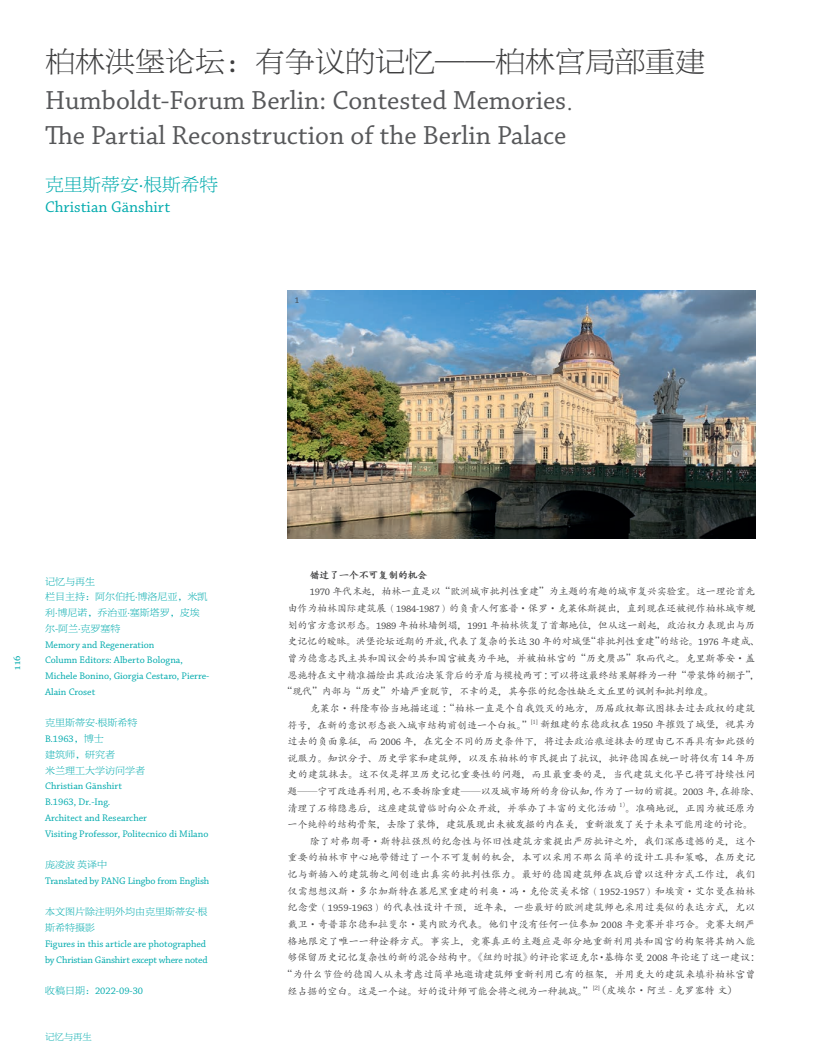
<style>
.page{position:relative;width:815px;height:1063px;background:#fff}
.page>*{position:absolute;margin:0;border:0;box-sizing:border-box;transform-origin:0 0}
.t1{font:30px "FZBYSK GBK1 0";color:#3e3e3f}
.t2{font:27.5px/35px "Chaparral Pro";color:#57585a}
.t3{font:18.75px "FZBYSK GBK1 0";color:#00aaad}
.t4{font:16.25px "Chaparral Pro";color:#00aaad}
.t5{font:10px/16.6px "Adobe Kaiti Std";color:#3e3e3f}
.t6{font:10px/15.8px "Chaparral Pro";color:#00aaad}
.t7{font:10px "Adobe Kaiti Std";letter-spacing:-.02em;color:#3e3e3f}
.t8{font:10px "Adobe Kaiti Std";letter-spacing:.02em;color:#3e3e3f}
.t9{font:10px "H Yc 3 gj";letter-spacing:-.02em;color:#3e3e3f}
.t10{font:9.38px "FZBYSK GBK1 0";color:#00aaad}
.t11{font:9.38px "Georgia";color:#00aaad}
.t12{font:8.75px "Chaparral Pro";color:#3e3e3f}
.t13{font:5.88px "Adobe Kaiti Std";color:#3e3e3f}
.s1{font-family:"Adobe Song Std";font-weight:300}
.s2{font-family:"Chaparral Pro"}
.s3{font-family:"FZBYSK GBK1 0"}
</style>
<div class="page">
<img style="left:288px;top:290px;width:467px;height:248px">
<p class="t1" style="left:45px;top:46px;width:662px">柏林洪堡论坛：有争议的记忆——柏林宫局部重建</p>
<p class="t2" style="left:45px;top:84px;width:529px">Humboldt-Forum Berlin: Contested Memories<span class="s1">.<br></span>The Partial Reconstruction of the Berlin Palace</p>
<p class="t3" style="left:45px;top:175px;width:175px">克里斯蒂安<span class="s2">·</span>根斯希特</p>
<p class="t4" style="left:45px;top:198px;width:127px">Christian Gänshirt</p>
<p class="t12" style="left:295px;top:295px;width:6px">1</p>
<p class="t11" style="left:11px;top:670px;width:15px;rotate:-90deg">116</p>
<p class="t6" style="left:45px;top:574px;width:166px"><span class="s3">记忆与再生<br>栏目主持：阿尔伯托</span>·<span class="s3">博洛尼亚，米凯利</span>·<span class="s3">博尼诺，乔治亚</span>·<span class="s3">塞斯塔罗，皮埃尔</span>-<span class="s3">阿兰</span>·<span class="s3">克罗塞特<br></span>Memory and Regeneration<br>Column Editors: Alberto Bologna,<br>Michele Bonino, Giorgia Cestaro, Pierre-<br>Alain Croset</p>
<p class="t6" style="left:45px;top:716px;width:165px"><span class="s3">克里斯蒂安</span>·<span class="s3">根斯希特<br></span>B.1963<span class="s3">，博士<br>建筑师，研究者<br>米兰理工大学访问学者<br></span>Christian Gänshirt<br>B.1963, Dr.-Ing.<br>Architect and Researcher<br>Visiting Professor, Politecnico di Milano</p>
<p class="t6" style="left:45px;top:857px;width:166px"><span class="s3">庞凌波英译中<br></span>Translated by PANG Lingbo from English</p>
<p class="t6" style="left:45px;top:905px;width:164px"><span class="s3">本文图片除注明外均由克里斯蒂安</span>·<span class="s3">根斯希特摄影<br></span>Figures in this article are photographed by Christian Gänshirt except where noted</p>
<p class="t6" style="left:45px;top:983px;width:100px"><span class="s3">收稿日期：</span>2022-09-30</p>
<p class="t10" style="left:45px;top:1032px;width:48px">记忆与再生</p>
<p class="t9" style="left:310px;top:570px;width:119px">错过了一个不可复制的机会</p>
<p class="t5" style="left:310px;top:584px;width:447px"><span class="s2">1970</span> 年代末起，柏林一直是以“欧洲城市批判性重建”为主题的有趣的城市复兴实验室。这一理论首先</p>
<p class="t5" style="left:288px;top:600px;width:469px">由作为柏林国际建筑展<span class="s3">（</span><span class="s2">1984-1987</span><span class="s3">）</span>的负责人何塞普·保罗·克莱休斯提出，直到现在还被视作柏林城市规</p>
<p class="t7" style="left:288px;top:619px;width:469px">划的官方意识形态。<span class="s2">1989</span> 年柏林墙倒塌，<span class="s2">1991</span> 年柏林恢复了首都地位，但从这一刻起，政治权力表现出与历</p>
<p class="t7" style="left:288px;top:635px;width:474px">史记忆的暧昧。洪堡论坛近期的开放，代表了复杂的长达 <span class="s2">30</span> 年的对城堡“非批判性重建”的结论。<span class="s2">1976</span> 年建成、</p>
<p class="t5" style="left:288px;top:650px;width:469px">曾为德意志民主共和国议会的共和国宫被夷为平地，并被柏林宫的“历史赝品”取而代之。克里斯蒂安·盖</p>
<p class="t7" style="left:288px;top:669px;width:474px">恩施特在文中精准描绘出其政治决策背后的矛盾与模棱两可：可以将这最终结果解释为一种“带装饰的棚子”，</p>
<p class="t7" style="left:283px;top:685px;width:433px">“现代”内部与“历史”外墙严重脱节，不幸的是，其夸张的纪念性缺乏文丘里的讽刺和批判维度。</p>
<p class="t5" style="left:310px;top:700px;width:447px">克莱尔·科隆布恰当地描述道：“柏林一直是个自我毁灭的地方，历届政权都试图抹去过去政权的建筑</p>
<p class="t5" style="left:288px;top:717px;width:246px">符号，在新的意识形态嵌入城市结构前创造一个白板。”</p>
<p class="t13" style="left:531px;top:718px;width:9px">[1]</p>
<p class="t5" style="left:288px;top:717px;width:474px;text-indent:253px">新组建的东德政权在 <span class="s2">1950</span> 年摧毁了城堡，视其为过去的负面象征，而 <span class="s2">2006</span> 年，在完全不同的历史条件下，将过去政治痕迹抹去的理由已不再具有如此强的说服力。知识分子、历史学家和建筑师，以及东柏林的市民提出了抗议，批评德国在统一时将仅有 <span class="s2">14</span> 年历史的建筑抹去。这不仅是捍卫历史记忆重要性的问题，而且最重要的是，当代建筑文化早已将可持续性问题——宁可改造再利用，也不要拆除重建——以及城市场所的身份认知，作为了一切的前提。<span class="s2">2003</span> 年，在排除、清理了石棉隐患后，这座建筑曾临时向公众开放，并举办了丰富的文化活动</p>
<p class="t13" style="left:619px;top:801px;width:11px">1）</p>
<p class="t5" style="left:626px;top:800px;width:131px">。准确地说，正因为被还原为</p>
<p class="t5" style="left:288px;top:816px;width:467px">一个纯粹的结构骨架，去除了装饰，建筑展现出未被发掘的内在美，重新激发了关于未来可能用途的讨论。</p>
<p class="t5" style="left:310px;top:833px;width:447px">除了对弗朗哥·斯特拉强烈的纪念性与怀旧性建筑方案提出严厉批评之外，我们深感遗憾的是，这个</p>
<p class="t8" style="left:288px;top:852px;width:469px">重要的柏林市中心地带错过了一个不可复制的机会，本可以采用不那么简单的设计工具和策略，在历史记</p>
<p class="t8" style="left:288px;top:868px;width:469px">忆与新插入的建筑物之间创造出真实的批判性张力。最好的德国建筑师在战后曾以这种方式工作过，我们</p>
<p class="t5" style="left:288px;top:883px;width:469px">仅需想想汉斯·多尔加斯特在慕尼黑重建的利奥·冯·克伦茨美术馆<span class="s3">（</span><span class="s2">1952-1957</span><span class="s3">）</span>和埃贡·艾尔曼在柏林</p>
<p class="t5" style="left:288px;top:899px;width:469px">纪念堂<span class="s3">（</span><span class="s2">1959-1963</span><span class="s3">）</span>的代表性设计干预，近年来，一些最好的欧洲建筑师也采用过类似的表达方式，尤以</p>
<p class="t5" style="left:288px;top:916px;width:469px">戴卫·奇普菲尔德和拉斐尔·莫内欧为代表。他们中没有任何一位参加 <span class="s2">2008</span> 年竞赛并非巧合。竞赛大纲严</p>
<p class="t8" style="left:288px;top:935px;width:469px">格地限定了唯一一种诠释方式。事实上，竞赛真正的主题应是部分地重新利用共和国宫的构架将其纳入能</p>
<p class="t5" style="left:288px;top:949px;width:474px">够保留历史记忆复杂性的新的混合结构中。《纽约时报》的评论家迈克尔·基梅尔曼 <span class="s2">2008</span> 年论述了这一建议：</p>
<p class="t5" style="left:283px;top:966px;width:474px">“为什么节俭的德国人从未考虑过简单地邀请建筑师重新利用已有的框架，并用更大的建筑来填补柏林宫曾</p>
<p class="t5" style="left:288px;top:983px;width:451px">经占据的空白。这是一个谜。好的设计师可能会将之视为一种挑战。” （皮埃尔·阿兰 - 克罗塞特 文）</p>
<p class="t13" style="left:593px;top:984px;width:9px">[2]</p>
</div>
